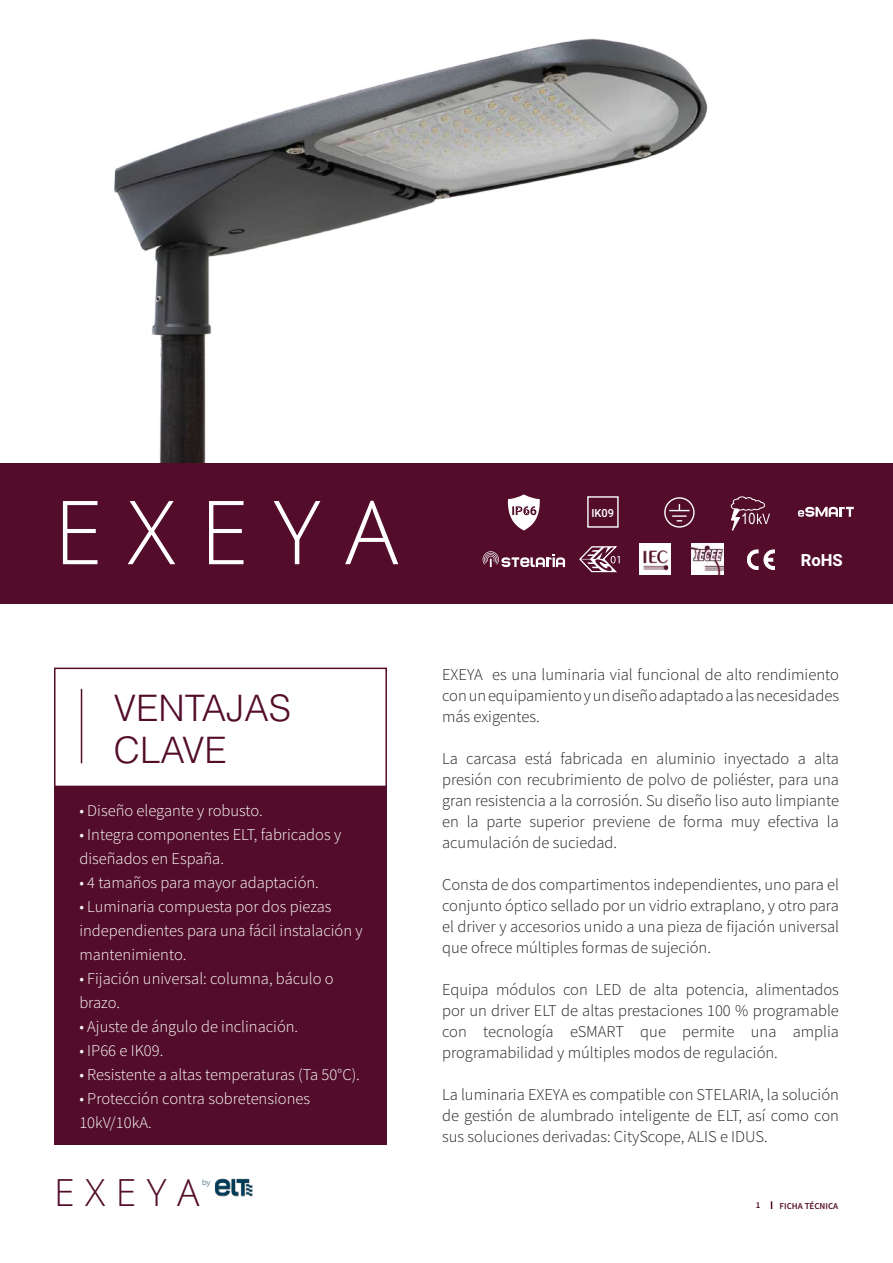
<style>
.page{position:relative;width:893px;height:1263px;background:#fff}
.page>*{position:absolute;margin:0;border:0;box-sizing:border-box;transform-origin:0 0}
.t1{font:300 88.5px "Open Sans";letter-spacing:.28em;color:#fff}
.t2{font:300 37.35px "Open Sans";letter-spacing:.28em;color:#530d2a}
.t3{font:300 36.45px/42px "Helvetica LT Std";color:#530d2a}
.t4{font:700 16.65px "Heebo";color:#fff}
.t5{font:300 16.5px/21px "Source Sans Pro";color:#231f20;text-align:justify}
.t6{font:300 16.5px/24px "Source Sans Pro";color:#fff}
.t7{font:15.6px "Arial Narrow";color:#fff}
.t8{font:500 11.1px "Heebo";color:#fff}
.t9{font:600 9px "Source Sans Pro";color:#530d2a}
.t10{font:300 7.65px "Open Sans";color:#003a5c}
</style>
<div class="page">
<img style="left:215px;top:1178px;width:38px;height:19px">
<img style="left:114px;top:38px;width:594px;height:425px">
<div style="left:54px;top:786px;width:333px;height:359px;background:#530d2a"></div>
<div style="left:0;top:463px;width:893px;height:141px;background:#530d2a"></div>
<hr style="left:81px;top:689px;width:1px;height:74px;background:#530d2a">
<svg style="left:798px;top:507px;width:56px;height:10px"></svg>
<svg style="left:747px;top:550px;width:28px;height:20px"></svg>
<svg style="left:731px;top:496px;width:39px;height:34px"></svg>
<svg style="left:664px;top:497px;width:31px;height:31px"></svg>
<svg style="left:507px;top:494px;width:33px;height:37px"></svg>
<svg style="left:579px;top:546px;width:41px;height:26px"></svg>
<svg style="left:483px;top:551px;width:82px;height:16px"></svg>
<img style="left:692px;top:543px;width:31px;height:32px">
<img style="left:640px;top:543px;width:31px;height:32px">
<h1 class="t1" style="left:54px;top:471px;width:346px">EXEYA</h1>
<h3 class="t3" style="left:114px;top:686px;width:179px">VENTAJAS<br>CLAVE</h3>
<p class="t6" style="left:79px;top:798px;width:185px">• Diseño elegante y robusto.</p>
<p class="t6" style="left:79px;top:822px;width:263px">• Integra componentes ELT, fabricados y diseñados en España.</p>
<p class="t6" style="left:79px;top:870px;width:241px">• 4 tamaños para mayor adaptación.</p>
<p class="t6" style="left:79px;top:894px;width:285px">• Luminaria compuesta por dos piezas independientes para una fácil instalación y mantenimiento.</p>
<p class="t6" style="left:79px;top:966px;width:256px">• Fijación universal: columna, báculo o brazo.</p>
<p class="t6" style="left:79px;top:1014px;width:220px">• Ajuste de ángulo de inclinación.</p>
<p class="t6" style="left:79px;top:1038px;width:85px">• IP66 e IK09.</p>
<p class="t6" style="left:79px;top:1062px;width:282px">• Resistente a altas temperaturas (Ta 50°C).</p>
<p class="t6" style="left:79px;top:1086px;width:232px">• Protección contra sobretensiones<br>10kV/10kA.</p>
<h2 class="t2" style="left:54px;top:1167px;width:147px">EXEYA</h2>
<p class="t10" style="left:202px;top:1177px;width:10px">by</p>
<p class="t8" style="left:591px;top:505px;width:24px">IK09</p>
<p class="t7" style="left:741px;top:507px;width:16px">10</p>
<p class="t4" style="left:801px;top:549px;width:44px">RoHS</p>
<p class="t5" style="left:442px;top:664px;width:398px">EXEYA es una luminaria vial funcional de alto rendimiento con un equipamiento y un diseño adaptado a las necesidades más exigentes.</p>
<p class="t5" style="left:442px;top:748px;width:398px">La carcasa está fabricada en aluminio inyectado a alta presión con recubrimiento de polvo de poliéster, para una gran resistencia a la corrosión. Su diseño liso auto limpiante en la parte superior previene de forma muy efectiva la acumulación de suciedad.</p>
<p class="t5" style="left:442px;top:874px;width:398px">Consta de dos compartimentos independientes, uno para el conjunto óptico sellado por un vidrio extraplano, y otro para el driver y accesorios unido a una pieza de fijación universal que ofrece múltiples formas de sujeción.</p>
<p class="t5" style="left:442px;top:979px;width:398px">Equipa módulos con LED de alta potencia, alimentados por un driver ELT de altas prestaciones 100 % programable con tecnología eSMART que permite una amplia programabilidad y múltiples modos de regulación.</p>
<p class="t5" style="left:442px;top:1084px;width:398px">La luminaria EXEYA es compatible con STELARIA, la solución de gestión de alumbrado inteligente de ELT, así como con sus soluciones derivadas: CityScope, ALIS e IDUS.</p>
<p class="t9" style="left:756px;top:1199px;width:6px">1</p>
<p class="t9" style="left:779px;top:1199px;width:60px">FICHA TÉCNICA</p>
</div>
